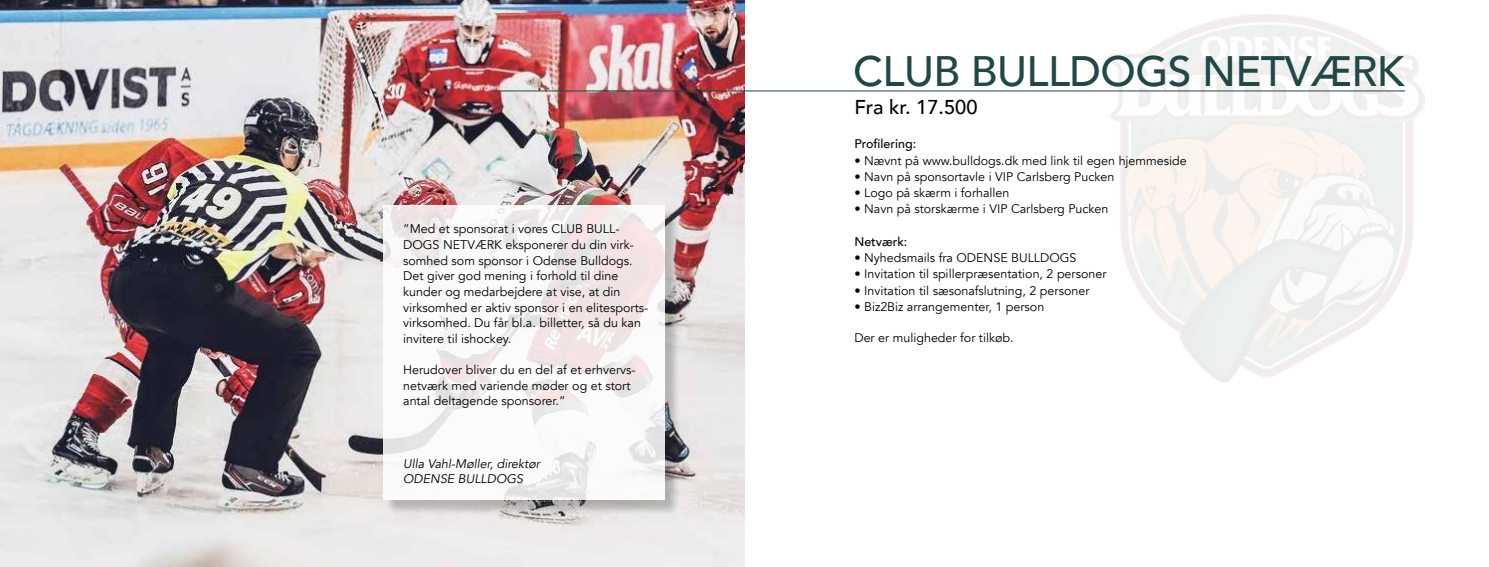
<style>
.page{position:relative;width:1489px;height:567px;background:#fff}
.page>*{position:absolute;margin:0;border:0;box-sizing:border-box;transform-origin:0 0}
.t1{font:500 42.5px "Avenir";letter-spacing:-.015em;color:#214746}
.t2{font:500 20px "Avenir";color:#000}
.t3{font:12.5px/15.6px "Avenir";color:#000}
.t4{font:italic 12.5px/15.6px "Avenir";color:#000}
.t5{font:500 12.5px "Avenir";color:#000}
</style>
<div class="page">
<img style="left:0;top:0;width:744px;height:567px">
<div style="left:385px;top:207px;width:295px;height:309px;background:#000;opacity:.26"></div>
<svg style="left:383px;top:206px;width:281px;height:294px"></svg>
<hr style="left:493px;top:91px;width:911px;height:1px;background:#214746">
<p class="t3" style="left:403px;top:221px;width:247px">”Med et sponsorat i vores CLUB BULL-DOGS NETVÆRK eksponerer du din virk&shy;somhed som sponsor i Odense Bulldogs.<br>Det giver god mening i forhold til dine kunder og medarbejdere at vise, at din virksomhed er aktiv sponsor i en elitesports&shy;virksomhed. Du får bl.a. billetter, så du kan invitere til ishockey.</p>
<p class="t3" style="left:403px;top:362px;width:234px">Herudover bliver du en del af et erhvervs&shy;netværk med variende møder og et stort antal deltagende sponsorer.”</p>
<p class="t4" style="left:403px;top:456px;width:138px">Ulla Vahl-Møller, direktør<br>ODENSE BULLDOGS</p>
<h1 class="t1" style="left:853px;top:35px;width:553px">CLUB BULLDOGS NETVÆRK</h1>
<h2 class="t2" style="left:854px;top:90px;width:125px">Fra kr. 17.500</h2>
<p class="t5" style="left:854px;top:133px;width:63px">Profilering:</p>
<p class="t3" style="left:854px;top:153px;width:334px">• Nævnt på www.bulldogs.dk med link til egen hjemmeside</p>
<p class="t3" style="left:854px;top:169px;width:261px">• Navn på sponsortavle i VIP Carlsberg Pucken</p>
<p class="t3" style="left:854px;top:185px;width:157px">• Logo på skærm i forhallen</p>
<p class="t3" style="left:854px;top:201px;width:255px">• Navn på storskærme i VIP Carlsberg Pucken</p>
<p class="t5" style="left:854px;top:231px;width:55px">Netværk:</p>
<p class="t3" style="left:854px;top:250px;width:224px">• Nyhedsmails fra ODENSE BULLDOGS</p>
<p class="t3" style="left:854px;top:266px;width:254px">• Invitation til spillerpræsentation, 2 personer</p>
<p class="t3" style="left:854px;top:283px;width:236px">• Invitation til sæsonafslutning, 2 personer</p>
<p class="t3" style="left:854px;top:299px;width:191px">• Biz2Biz arrangementer, 1 person</p>
<p class="t3" style="left:854px;top:330px;width:161px">Der er muligheder for tilkøb.</p>
</div>
